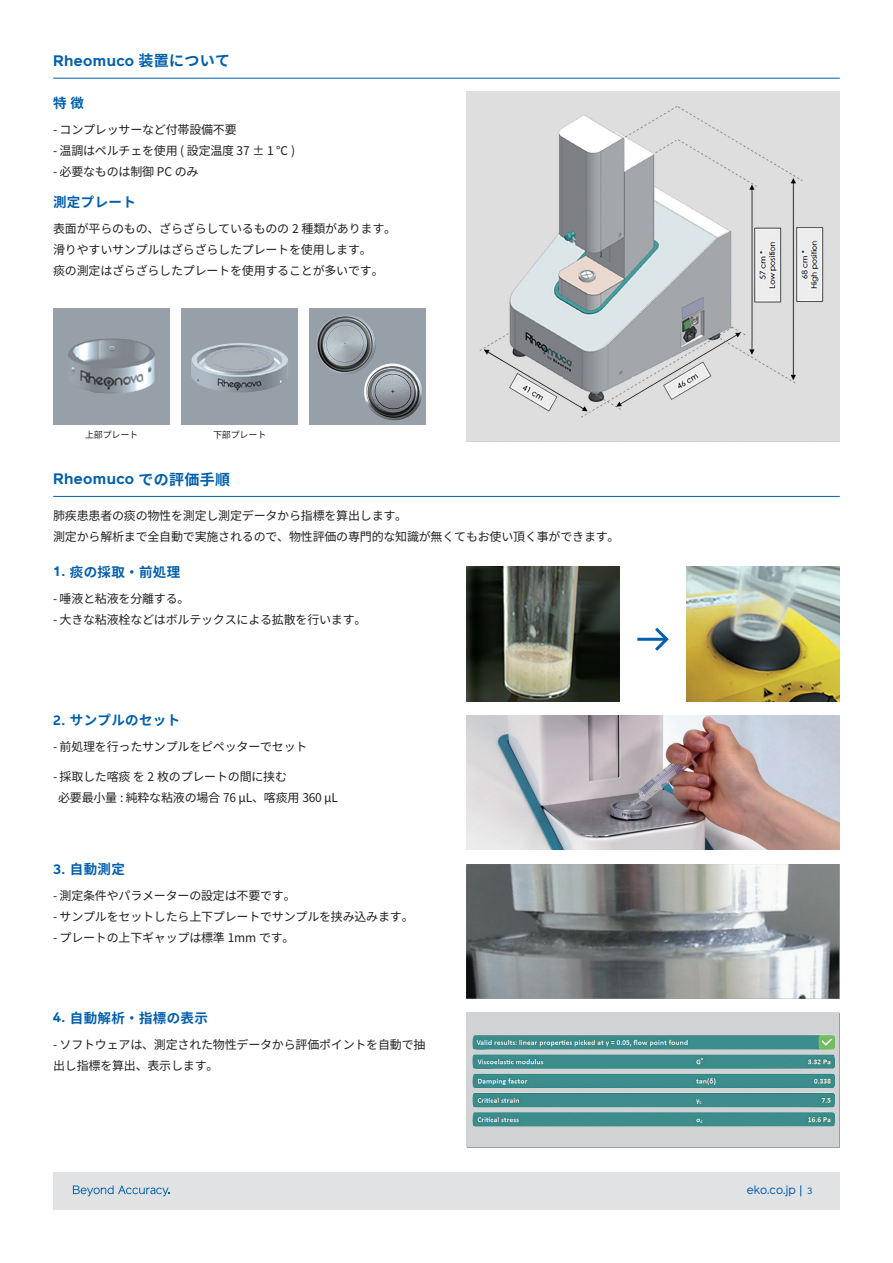
<style>
.page{position:relative;width:893px;height:1263px;background:#fff}
.page>*{position:absolute;margin:0;border:0;box-sizing:border-box;transform-origin:0 0}
.Text_10{font:700 15px "Reader";letter-spacing:.025em;color:#015fae}
.Text_10-2{font:700 13.5px "Noto Sans CJ Kjp";letter-spacing:.025em;color:#015fae}
._04_running_text{font:700 13.5px "Noto Sans CJ Kjp";letter-spacing:.025em;color:#015fae}
._04_running_text-2{font:12px/21px "Noto Sans CJ Kjp";letter-spacing:-.015em;color:#231f20}
.t1{font:12px "Reader";color:#015fae}
._04_running_text-3{font:9px "Noto Sans CJ Kjp";letter-spacing:-.015em;color:#231f20}
.t2{font:9px "Reader";color:#015fae}
.s1{font-family:"Noto Sans CJ Kjp"}
.s2{font-family:"Reader"}
</style>
<div class="page">
<hr style="left:53px;top:78px;width:787px;height:1px;background:#015fae">
<hr style="left:53px;top:496px;width:787px;height:1px;background:#015fae">
<div style="left:53px;top:1172px;width:787px;height:38px;background:#e1e2e4"></div>
<svg style="left:73px;top:1185px;width:97px;height:11px"></svg>
<div style="left:53px;top:308px;width:117px;height:117px;background:#979fa9"></div>
<div style="left:310px;top:308px;width:116px;height:117px;background:#979fa9"></div>
<div style="left:181px;top:308px;width:117px;height:117px;background:#979fa9"></div>
<img style="left:68px;top:338px;width:87px;height:56px">
<img style="left:192px;top:343px;width:96px;height:49px">
<img style="left:315px;top:314px;width:61px;height:61px;border-radius:30px">
<img style="left:364px;top:363px;width:58px;height:57px;border-radius:28px">
<img style="left:687px;top:567px;width:152px;height:134px">
<img style="left:466px;top:715px;width:373px;height:135px">
<img style="left:466px;top:864px;width:373px;height:135px">
<hr style="left:637px;top:638px;width:29px;height:3px;background:#015fae">
<svg style="left:652px;top:627px;width:17px;height:24px"></svg>
<img style="left:466px;top:91px;width:373px;height:349px">
<img style="left:466px;top:567px;width:154px;height:134px">
<div style="left:467px;top:1013px;width:372px;height:134px;background:#d1d2d4"></div>
<img style="left:472px;top:1035px;width:363px;height:92px">
<p class="Text_10" style="left:53px;top:52px;width:179px">Rheomuco <span class="s1">装置について</span></p>
<p class="Text_10-2" style="left:53px;top:95px;width:32px">特 徴</p>
<p class="_04_running_text-2" style="left:53px;top:119px;width:185px">- コンプレッサーなど付帯設備不要</p>
<p class="_04_running_text-2" style="left:53px;top:140px;width:255px">- 温調はペルチェを使用 ( 設定温度 37 ± 1 ℃ )　</p>
<p class="_04_running_text-2" style="left:53px;top:161px;width:147px">- 必要なものは制御 PC のみ</p>
<p class="_04_running_text" style="left:53px;top:194px;width:84px">測定プレート</p>
<p class="_04_running_text-2" style="left:53px;top:218px;width:344px">表面が平らのもの、ざらざらしているものの 2 種類があります。滑りやすいサンプルはざらざらしたプレートを使用します。<br>痰の測定はざらざらしたプレートを使用することが多いです。</p>
<p class="_04_running_text-3" style="left:85px;top:429px;width:55px">上部プレート</p>
<p class="_04_running_text-3" style="left:213px;top:429px;width:55px">下部プレート</p>
<p class="Text_10" style="left:53px;top:470px;width:179px">Rheomuco <span class="s1">での評価手順</span></p>
<p class="_04_running_text-2" style="left:53px;top:505px;width:568px">肺疾患患者の痰の物性を測定し測定データから指標を算出します。<br>測定から解析まで全自動で実施されるので、物性評価の専門的な知識が無くてもお使い頂く事ができます。</p>
<p class="Text_10-2" style="left:53px;top:564px;width:129px"><span class="s2">1.</span> 痰の採取・前処理</p>
<p class="_04_running_text-2" style="left:53px;top:588px;width:138px">- 唾液と粘液を分離する。</p>
<p class="_04_running_text-2" style="left:53px;top:609px;width:315px">- 大きな粘液栓などはボルテックスによる拡散を行います。</p>
<p class="Text_10-2" style="left:53px;top:713px;width:129px"><span class="s2">2.</span> サンプルのセット</p>
<p class="_04_running_text-2" style="left:53px;top:737px;width:256px">- 前処理を行ったサンプルをピペッターでセット</p>
<p class="_04_running_text-2" style="left:58px;top:766px;width:281px;text-indent:-5px">- 採取した喀痰 を 2 枚のプレートの間に挟む<br>必要最小量 : 純粋な粘液の場合 76 µL、喀痰用 360 µL</p>
<p class="Text_10-2" style="left:53px;top:861px;width:73px"><span class="s2">3.</span> 自動測定</p>
<p class="_04_running_text-2" style="left:53px;top:885px;width:244px">- 測定条件やパラメーターの設定は不要です。</p>
<p class="_04_running_text-2" style="left:53px;top:906px;width:362px">- サンプルをセットしたら上下プレートでサンプルを挟み込みます。</p>
<p class="_04_running_text-2" style="left:53px;top:927px;width:243px">- プレートの上下ギャップは標準 1mm です。</p>
<p class="Text_10-2" style="left:53px;top:1010px;width:156px"><span class="s2">4.</span> 自動解析・指標の表示</p>
<p class="_04_running_text-2" style="left:53px;top:1034px;width:374px">- ソフトウェアは、測定された物性データから評価ポイントを自動で抽出し指標を算出、表示します。</p>
<p class="t1" style="left:747px;top:1182px;width:50px">eko.co.jp</p>
<p class="t2" style="left:807px;top:1185px;width:7px">3</p>
</div>
